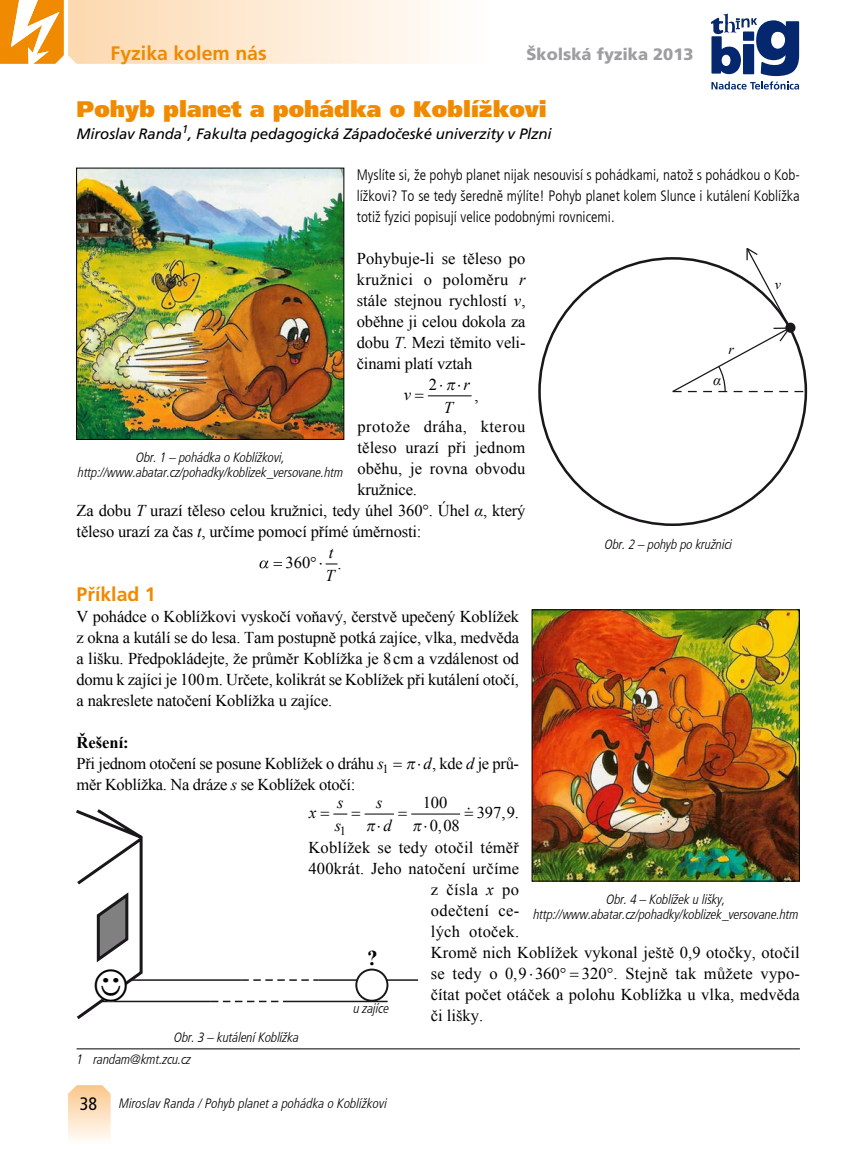
<style>
.page{position:relative;width:851px;height:1149px;background:#fff}
.page>*{position:absolute;margin:0;border:0;box-sizing:border-box;transform-origin:0 0}
.t1{font:900 22.5px "Frutiger LT Com";color:#f08a00}
.t2{font:700 21px "Times New Roman";color:#000}
.t3{font:700 19.5px "Frutiger LT Com";color:#f08a00}
.t4{font:condensed 18px "Frutiger LT Com";color:#000}
.t5{font:16.5px/21px "Times New Roman";letter-spacing:-.01em;color:#000;text-align:justify}
.t6{font:16.5px/21px "Times New Roman";letter-spacing:.01em;color:#000;text-align:right}
.t7{font:16.5px/31.5px "Times New Roman";letter-spacing:.03em;color:#000}
.t8{font:900 16.5px "Frutiger LT Com";color:#9c9e9f}
.t9{font:italic 16.5px/23.4px "Times New Roman";color:#000}
.t10{font:italic 15.15px "Times New Roman";color:#000}
.t11{font:300 condensed 15px/21px "Frutiger LT Com";color:#000;text-align:justify}
.t12{font:italic 15px "Frutiger LT Com";letter-spacing:-.01em;color:#000}
.t13{font:italic 13.95px "Times New Roman";color:#000}
.t14{font:italic 300 condensed 13.5px/15px "Frutiger LT Com";letter-spacing:-.01em;color:#000;text-align:center}
.t15{font:12.3px "Times New Roman";color:#000}
.t16{font:italic 11.25px "Frutiger LT Com";color:#000}
.s1{font-style:italic}
.s2{font-style:normal}
.s3{font-weight:700}
</style>
<div class="page">
<svg style="left:0;top:0;width:436px;height:64px;background:#fce0bf"></svg>
<svg style="left:68px;top:1085px;width:43px;height:55px;background:#fce2c3"></svg>
<svg style="left:710px;top:13px;width:89px;height:76px"></svg>
<hr style="left:428px;top:395px;width:43px;height:1px;background:#000">
<svg style="left:325px;top:563px;width:12px;height:1px"></svg>
<svg style="left:259px;top:560px;width:23px;height:8px"></svg>
<hr style="left:411px;top:813px;width:49px;height:1px;background:#000">
<hr style="left:364px;top:813px;width:30px;height:1px;background:#000">
<hr style="left:77px;top:1048px;width:722px;height:1px;background:#000">
<img style="left:78px;top:170px;width:264px;height:267px">
<div style="left:76px;top:168px;width:268px;height:271px;border:1px solid #000"></div>
<svg style="left:671px;top:248px;width:134px;height:145px"></svg>
<hr style="left:132px;top:979px;width:109px;height:1px;background:#1a171b">
<svg style="left:241px;top:979px;width:77px;height:1px"></svg>
<hr style="left:318px;top:979px;width:100px;height:1px;background:#1a171b">
<hr style="left:101px;top:1000px;width:110px;height:1px;background:#1a171b">
<svg style="left:211px;top:1000px;width:77px;height:1px"></svg>
<hr style="left:288px;top:1000px;width:99px;height:1px;background:#1a171b">
<div style="left:356px;top:969px;width:31px;height:31px;background:#fff;border-radius:50%"></div>
<div style="left:355px;top:968px;width:33px;height:33px;border:2px solid #1a171b;border-radius:50%"></div>
<img style="left:533px;top:611px;width:264px;height:268px">
<div style="left:531px;top:609px;width:268px;height:272px;border:1px solid #000"></div>
<svg style="left:333px;top:813px;width:15px;height:2px"></svg>
<svg style="left:76px;top:809px;width:97px;height:209px"></svg>
<p class="t3" style="left:111px;top:41px;width:158px">Fyzika kolem nás</p>
<p class="t8" style="left:526px;top:44px;width:168px">Školská fyzika 2013</p>
<h1 class="t1" style="left:77px;top:95px;width:471px">Pohyb planet a pohádka o Koblížkovi</h1>
<p class="t12" style="left:77px;top:125px;width:476px">Miroslav Randa , Fakulta pedagogická Západočeské univerzity v Plzni</p>
<p class="t16" style="left:182px;top:122px;width:8px">1</p>
<p class="t11" style="left:357px;top:164px;width:444px">Myslíte si, že pohyb planet nijak nesouvisí s pohádkami, natož s pohádkou o Kob&shy;lížkovi? To se tedy šeredně mýlíte! Pohyb planet kolem Slunce i kutálení Koblížka totiž fyzici popisují velice podobnými rovnicemi.</p>
<p class="t5" style="left:357px;top:248px;width:170px">Pohybuje-li se těleso po kružnici o poloměru <span class="s1">r </span>stále stejnou rychlostí <span class="s1">v</span>, oběhne ji celou dokola za dobu <span class="s1">T</span>. Mezi těmito veli&shy;činami platí vztah</p>
<p class="t9" style="left:403px;top:382px;width:9px">v</p>
<p class="t13" style="left:774px;top:275px;width:8px">v</p>
<p class="t13" style="left:728px;top:339px;width:7px">r</p>
<p class="t10" style="left:713px;top:369px;width:9px">α</p>
<p class="t9" style="left:429px;top:372px;width:42px;text-align:center"><span class="s2">2</span>⋅ ⋅r<br>T</p>
<p class="t7" style="left:357px;top:379px;width:169px;text-indent:117px">, protože dráha, kterou</p>
<p class="t6" style="left:357px;top:437px;width:169px">těleso urazí při jednom</p>
<p class="t5" style="left:357px;top:458px;width:169px">oběhu, je rovna obvodu</p>
<p class="t5" style="left:357px;top:479px;width:61px">kružnice.</p>
<p class="t5" style="left:77px;top:500px;width:450px">Za dobu <span class="s1">T</span> urazí těleso celou kružnici, tedy úhel 360°. Úhel <span class="s1">α</span>, který</p>
<p class="t5" style="left:77px;top:521px;width:346px">těleso urazí za čas <span class="s1">t</span>, určíme pomocí přímé úměrnosti:</p>
<p class="t5" style="left:285px;top:551px;width:39px">360 ⋅</p>
<p class="t9" style="left:325px;top:540px;width:11px">t<br>T</p>
<p class="t14" style="left:78px;top:450px;width:267px">Obr. 1 – pohádka o Koblížkovi, http://www.abatar.cz/pohadky/koblizek_versovane.htm</p>
<p class="t14" style="left:604px;top:536px;width:129px">Obr. 2 – pohyb po kružnici</p>
<p class="t5" style="left:337px;top:552px;width:6px">.</p>
<p class="t3" style="left:77px;top:582px;width:81px">Příklad 1</p>
<p class="t5" style="left:76px;top:605px;width:444px">V pohádce o Koblížkovi vyskočí voňavý, čerstvě upečený Koblížek z okna a kutálí se do lesa. Tam postupně potká zajíce, vlka, medvěda a lišku. Předpokládejte, že průměr Koblížka je 8cm a vzdálenost od domu k zajíci je 100m. Určete, kolikrát se Koblížek při kutálení otočí, a nakreslete natočení Koblížka u zajíce.</p>
<p class="t5" style="left:76px;top:731px;width:309px"><span class="s3">Řešení:<br></span>Při jednom otočení se posune Koblížek o dráhu <span class="s1">s</span></p>
<p class="t15" style="left:382px;top:760px;width:8px">1</p>
<p class="t5" style="left:417px;top:752px;width:103px">⋅ , kde <span class="s1">d</span> je prů-</p>
<p class="t9" style="left:423px;top:751px;width:10px">d</p>
<p class="t5" style="left:309px;top:769px;width:48px;line-height:28.5px;text-indent:-232px">měr Koblížka. Na dráze <span class="s1">s</span> se Koblížek otočí: <span class="s1">x</span></p>
<p class="t5" style="left:422px;top:791px;width:26px">100</p>
<p class="t9" style="left:334px;top:789px;width:10px">s s</p>
<p class="t9" style="left:376px;top:789px;width:17px">s<br>d⋅</p>
<p class="t5" style="left:476px;top:801px;width:40px">397 9</p>
<p class="t6" style="left:308px;top:794px;width:212px;line-height:34.5px">, .<br>Koblížek se tedy otočil téměř</p>
<p class="t6" style="left:431px;top:857px;width:370px;text-align:left;text-indent:-122px">400krát. Jeho natočení určíme<br>z čísla <span class="s1">x</span> po<br>odečtení ce-<br>lých otoček.<br>Kromě nich Koblížek vykonal ještě 0,9 otočky, otočil se tedy o 0 9, ⋅360</p>
<p class="t5" style="left:423px;top:814px;width:38px">⋅0 08</p>
<p class="t15" style="left:339px;top:822px;width:8px">1</p>
<p class="t5" style="left:437px;top:814px;width:6px">,</p>
<p class="t14" style="left:533px;top:891px;width:267px">Obr. 4 – Koblížek u lišky, http://www.abatar.cz/pohadky/koblizek_versovane.htm</p>
<p class="t2" style="left:367px;top:942px;width:12px">?</p>
<p class="t5" style="left:431px;top:962px;width:370px;text-indent:151px">320 . Stejně tak můžete vypo&shy;čítat počet otáček a polohu Koblížka u vlka, medvěda či lišky.</p>
<p class="t14" style="left:353px;top:1001px;width:37px">u zajíce</p>
<p class="t14" style="left:174px;top:1029px;width:126px">Obr. 3 – kutálení Koblížka</p>
<p class="t14" style="left:77px;top:1051px;width:116px">1 randam@kmt.zcu.cz</p>
<p class="t4" style="left:80px;top:1093px;width:19px">38</p>
<p class="t14" style="left:119px;top:1095px;width:269px">Miroslav Randa / Pohyb planet a pohádka o Koblížkovi</p>
</div>
